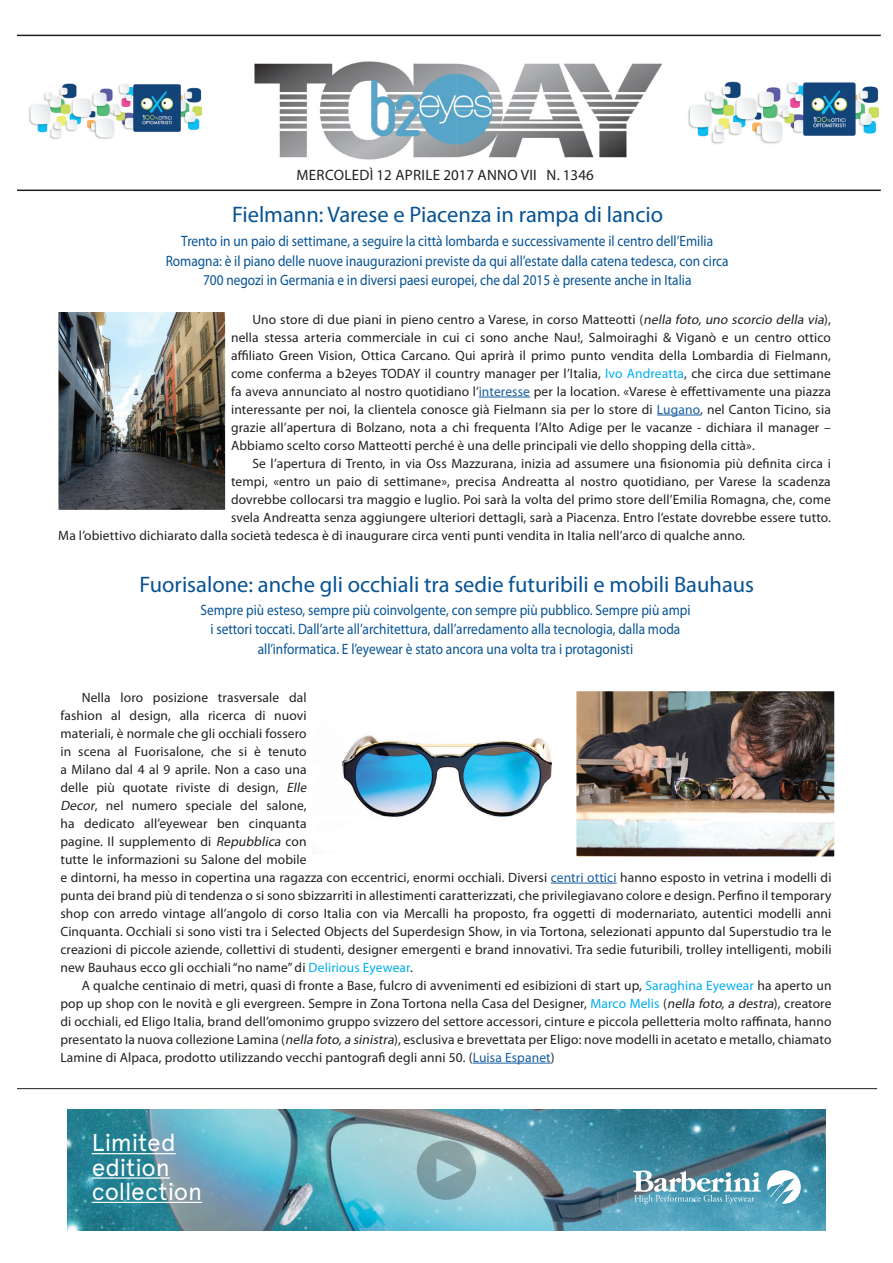
<style>
.page{position:relative;width:893px;height:1263px;background:#fff}
.page>*{position:absolute;margin:0;border:0;box-sizing:border-box;transform-origin:0 0}
.t1{font:24.3px/24.3px "Apercu Pro";letter-spacing:-.005em;color:#fff}
.t2{font:22.5px "Myriad Pro";color:#075394}
.t3{font:15px/19.5px "Myriad Pro";color:#075394;text-align:center;scale:.89 1}
.t4{font:15px "Myriad Pro";letter-spacing:.02em;color:#231f20}
.t5{font:13.5px/18px "Myriad Pro";letter-spacing:.01em;color:#231f20;text-align:justify}
.s1{font-style:italic}
.s2{color:#00aeef}
.s3{color:#175d9e}
</style>
<div class="page">
<img style="left:254px;top:61px;width:408px;height:99px">
<hr style="left:17px;top:1088px;width:860px;height:1px;background:#231f20">
<img style="left:688px;top:81px;width:190px;height:63px">
<img style="left:29px;top:83px;width:172px;height:57px">
<hr style="left:17px;top:190px;width:864px;height:1px;background:#231f20">
<hr style="left:17px;top:35px;width:864px;height:1px;background:#231f20">
<img style="left:67px;top:1110px;width:759px;height:120px">
<svg style="left:417px;top:1140px;width:59px;height:60px;background:#8cadb3"></svg>
<hr style="left:92px;top:1153px;width:84px;height:1px;background:#fff">
<hr style="left:92px;top:1177px;width:78px;height:2px;background:#fff">
<hr style="left:92px;top:1202px;width:110px;height:1px;background:#fff">
<svg style="left:767px;top:1171px;width:34px;height:33px"></svg>
<svg style="left:633px;top:1171px;width:128px;height:33px"></svg>
<hr style="left:479px;top:397px;width:51px;height:1px;background:#175d9e">
<hr style="left:657px;top:415px;width:43px;height:1px;background:#175d9e">
<img style="left:59px;top:313px;width:165px;height:196px">
<div style="left:52px;top:306px;width:179px;height:210px;border:6px solid #fff"></div>
<img style="left:342px;top:735px;width:210px;height:82px">
<img style="left:577px;top:692px;width:256px;height:163px">
<div style="left:570px;top:685px;width:270px;height:177px;border:6px solid #fff"></div>
<p class="t4" style="left:297px;top:166px;width:299px">mercoledì 12 aprile 2017 ANNO VII N. 1346</p>
<h2 class="t2" style="left:232px;top:201px;width:433px">Fielmann: Varese e Piacenza in rampa di lancio</h2>
<p class="t3" style="left:166px;top:231px;width:634px">Trento in un paio di settimane, a seguire la città lombarda e successivamente il centro dell’Emilia<br>Romagna: è il piano delle nuove inaugurazioni previste da qui all’estate dalla catena tedesca, con circa<br>700 negozi in Germania e in diversi paesi europei, che dal 2015 è presente anche in Italia</p>
<p class="t5" style="left:231px;top:310px;width:601px;text-indent:21px">Uno store di due piani in pieno centro a Varese, in corso Matteotti (<span class="s1">nella foto, uno scorcio della via</span>), nella stessa arteria commerciale in cui ci sono anche Nau!, Salmoiraghi &amp; Viganò e un centro ottico affiliato Green Vision, Ottica Carcano. Qui aprirà il primo punto vendita della Lombardia di Fielmann, come conferma a b2eyes TODA</p>
<p class="t5" style="left:231px;top:364px;width:601px;text-indent:182px">Y il country manager per l’Italia, <span class="s2">Ivo Andreatta</span>, che circa due settimane fa aveva annunciato al nostro quotidiano l’<span class="s3">interesse</span> per la location. «Varese è effettivamente una piazza interessante per noi, la clientela conosce già Fielmann sia per lo store di <span class="s3">Lugano</span>, nel Canton Ticino, sia grazie all’apertura di Bolzano, nota a chi frequenta l’Alto Adige per le vacanze - dichiara il manager – Abbiamo scelto corso Matteotti perché è una delle principali vie dello shopping della città».</p>
<p class="t5" style="left:252px;top:454px;width:580px">Se l’apertura di Trento, in via Oss Mazzurana, inizia ad assumere una fisionomia più definita circa i</p>
<p class="t5" style="left:231px;top:472px;width:601px">tempi, «entro un paio di settimane», precisa Andreatta al nostro quotidiano, per Varese la scadenza</p>
<p class="t5" style="left:231px;top:490px;width:601px">dovrebbe collocarsi tra maggio e luglio. Poi sarà la volta del primo store dell’Emilia Romagna, che, come</p>
<p class="t5" style="left:231px;top:508px;width:601px">svela Andreatta senza aggiungere ulteriori dettagli, sarà a Piacenza. Entro l’estate dovrebbe essere tutto.</p>
<p class="t5" style="left:58px;top:526px;width:688px">Ma l’obiettivo dichiarato dalla società tedesca è di inaugurare circa venti punti vendita in Italia nell’arco di qualche anno.</p>
<h2 class="t2" style="left:140px;top:570px;width:616px">Fuorisalone: anche gli occhiali tra sedie futuribili e mobili Bauhaus</h2>
<p class="t3" style="left:200px;top:600px;width:552px">Sempre più esteso, sempre più coinvolgente, con sempre più pubblico. Sempre più ampi i settori toccati. Dall’arte all’architettura, dall’arredamento alla tecnologia, dalla moda all’informatica. E l’eyewear è stato ancora una volta tra i protagonisti</p>
<p class="t5" style="left:60px;top:688px;width:773px;text-align:left;text-indent:21px">Nella loro posizione trasversale dal<br>fashion al design, alla ricerca di nuovi<br>materiali, è normale che gli occhiali fossero<br>in scena al Fuorisalone, che si è tenuto<br>a Milano dal 4 al 9 aprile. Non a caso una<br>delle più quotate riviste di design, <span class="s1">Elle<br>Decor</span>, nel numero speciale del salone,<br>ha dedicato all’eyewear ben cinquanta<br>pagine. I l supplemento di <span class="s1">Repubblica</span> con<br>tutte le informazioni su Salone del mobile<br>e dintorni, ha messo in copertina una ragazza con eccentrici, enormi occhiali. Diversi <span class="s3">centri ottici</span> hanno esposto in vetrina i modelli di punta dei brand più di tendenza o si sono sbizzarriti in allestimenti caratterizzati, che privilegiavano colore e design. Perfino il temporary shop con arredo vintage all’angolo di corso Italia con via Mercalli ha proposto, fra oggetti di modernariato, autentici modelli anni Cinquanta. Occhiali si sono visti tra i Selected Objects del Superdesign Show, in via Tortona, selezionati appunto dal Superstudio tra le creazioni di piccole aziende, collettivi di studenti, designer emergenti e brand innovativi. Tra sedie futuribili, trolley intelligenti, mobili new Bauhaus ecco gli occhiali “no name” di <span class="s2">Delirious Eyewear</span>.</p>
<p class="t5" style="left:60px;top:976px;width:773px;text-indent:21px">A qualche centinaio di metri, quasi di fronte a Base, fulcro di avvenimenti ed esibizioni di start up, <span class="s2">Saraghina Eyewear</span> ha aperto un pop up shop con le novità e gli evergreen. Sempre in Zona Tortona nella Casa del Designer, <span class="s2">Marco Melis</span> (<span class="s1">nella foto,a destra</span>), creatore di occhiali, ed Eligo Italia, brand dell’omonimo gruppo svizzero del settore accessori, cinture e piccola pelletteria molto raffinata, hanno presentato la nuova collezione Lamina (<span class="s1">nella foto,a sinistra</span>), esclusiva e brevettata per Eligo: nove modelli in acetato e metallo, chiamato Lamine di Alpaca, prodotto utilizzando vecchi pantografi degli anni 50. (<span class="s3">Luisa Espanet</span>)</p>
<h1 class="t1" style="left:92px;top:1128px;width:112px">Limited edition collection</h1>
</div>
